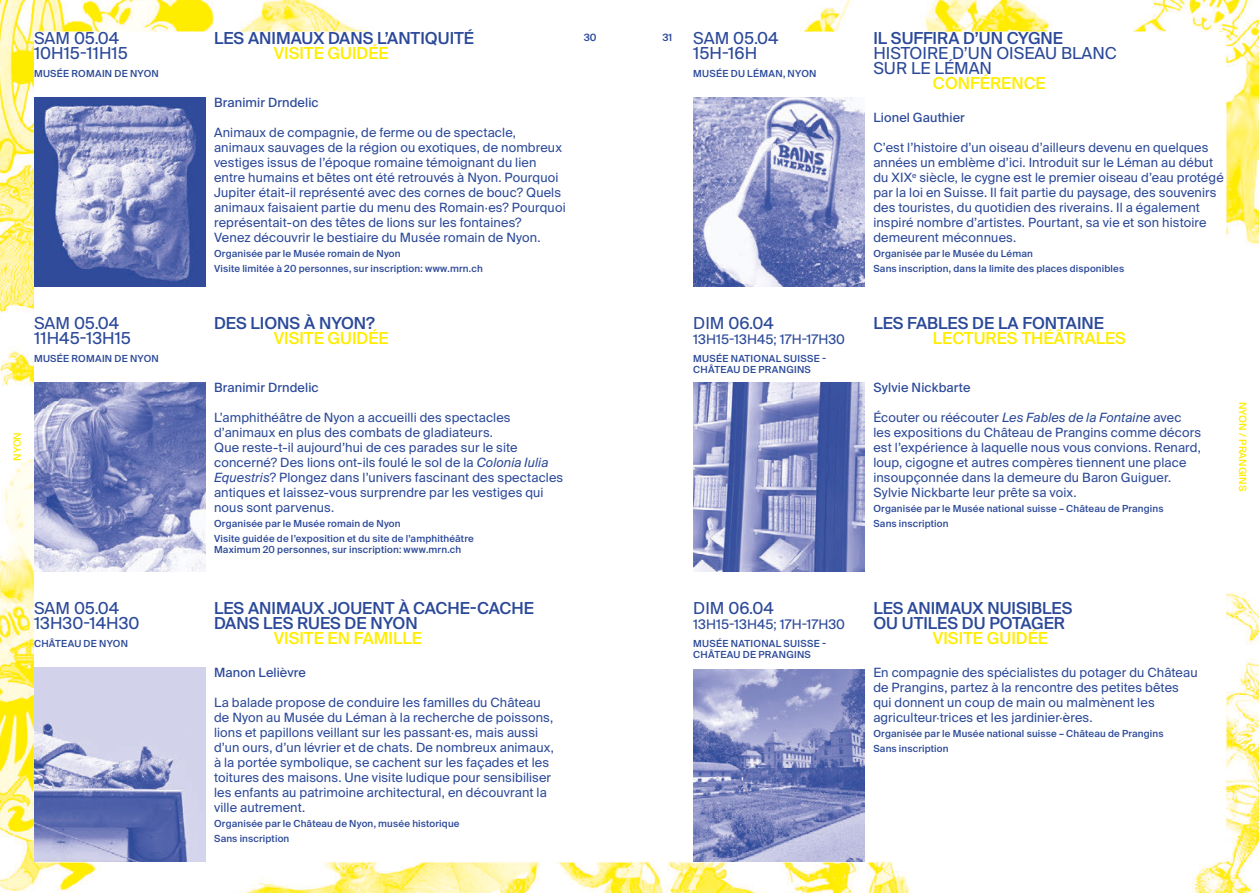
<style>
.page{position:relative;width:1259px;height:893px;background:#fff}
.page>*{position:absolute;margin:0;border:0;box-sizing:border-box;transform-origin:0 0}
.t1{font:500 16.5px/15px "Suisse Intl";color:#2b4999}
._02-date_heure_x3{font:16.5px/15px "Suisse Intl";color:#2b4999}
.t2{font:500 16.5px "Suisse Intl";color:#ffed00}
._02-date_heure_x3-2{font:13.2px "Suisse Intl";color:#2b4999}
.t3{font:12.75px/15px "Suisse Intl";letter-spacing:.01em;color:#2b4999}
.t4{font:12.75px "Suisse Intl";letter-spacing:.01em;color:#2b4999}
.t5{font:500 10.05px "Suisse Intl";color:#ffed00}
.t6{font:500 10.05px "Suisse Intl";color:#2b4999}
._03-lieu_et_sous-titres{font:500 9.75px/15px "Suisse Intl";letter-spacing:.02em;color:#2b4999}
.s1{font-style:italic}
</style>
<div class="page">
<img style="left:0;top:0;width:1259px;height:893px">
<img style="left:34px;top:98px;width:172px;height:189px">
<img style="left:34px;top:383px;width:172px;height:189px">
<img style="left:34px;top:668px;width:172px;height:193px">
<img style="left:693px;top:98px;width:172px;height:189px">
<img style="left:693px;top:669px;width:172px;height:192px">
<img style="left:693px;top:383px;width:172px;height:189px">
<p class="_02-date_heure_x3" style="left:34px;top:31px;width:87px">SAM 05.04</p>
<p class="_02-date_heure_x3" style="left:34px;top:46px;width:95px">10H15-11H15</p>
<p class="_03-lieu_et_sous-titres" style="left:34px;top:66px;width:126px">MUSÉE ROMAIN DE NYON</p>
<p class="_02-date_heure_x3" style="left:34px;top:316px;width:87px">SAM 05.04</p>
<p class="_02-date_heure_x3" style="left:34px;top:331px;width:98px">11H45-13H15</p>
<p class="_03-lieu_et_sous-titres" style="left:34px;top:351px;width:126px">MUSÉE ROMAIN DE NYON</p>
<p class="t5" style="left:11px;top:461px;width:30px;rotate:-90deg">NYON</p>
<p class="_02-date_heure_x3" style="left:34px;top:601px;width:87px">SAM 05.04</p>
<p class="_02-date_heure_x3" style="left:34px;top:616px;width:107px">13H30-14H30</p>
<p class="_03-lieu_et_sous-titres" style="left:34px;top:636px;width:95px">CHÂTEAU DE NYON</p>
<p class="t1" style="left:214px;top:31px;width:261px">LES ANIMAUX DANS L’ANTIQUITÉ</p>
<p class="t2" style="left:274px;top:44px;width:117px">VISITE GUIDÉE</p>
<p class="t4" style="left:214px;top:95px;width:106px">Branimir Drndelic</p>
<p class="t3" style="left:214px;top:125px;width:353px">Animaux de compagnie, de ferme ou de spectacle, animaux sauvages de la région ou exotiques, de nombreux vestiges issus de l’époque romaine témoignant du lien entre humains et bêtes ont été retrouvés à Nyon. Pourquoi Jupiter était-il représenté avec des cornes de bouc? Quels animaux faisaient partie du menu des Romain·es? Pourquoi représentait-on des têtes de lions sur les fontaines?<br>Venez découvrir le bestiaire du Musée romain de Nyon.</p>
<p class="_03-lieu_et_sous-titres" style="left:214px;top:246px;width:270px">Organisée par le Musée romain de Nyon<br>Visite limitée à 20 personnes, sur inscription: www.mrn.ch</p>
<p class="t1" style="left:214px;top:316px;width:162px">DES LIONS À NYON?</p>
<p class="t2" style="left:274px;top:329px;width:117px">VISITE GUIDÉE</p>
<p class="t4" style="left:214px;top:380px;width:106px">Branimir Drndelic</p>
<p class="t3" style="left:214px;top:410px;width:351px">L’amphithéâtre de Nyon a accueilli des spectacles d’animaux en plus des combats de gladiateurs.<br>Que reste-t-il aujourd’hui de ces parades sur le site concerné? Des lions ont-ils foulé le sol de la <span class="s1">Colonia Iulia Equestris</span>? Plongez dans l’univers fascinant des spectacles antiques et laissez-vous surprendre par les vestiges qui nous sont parvenus.</p>
<p class="_03-lieu_et_sous-titres" style="left:214px;top:516px;width:261px">Organisée par le Musée romain de Nyon<br>Visite guidée de l’exposition et du site de l’amphithéâtre</p>
<p class="_03-lieu_et_sous-titres" style="left:214px;top:542px;width:249px">Maximum 20 personnes, sur inscription: www.mrn.ch</p>
<p class="t1" style="left:214px;top:601px;width:321px">LES ANIMAUX JOUENT À CACHE-CACHE<br>DANS LES RUES DE NYON</p>
<p class="t2" style="left:274px;top:629px;width:150px">VISITE EN FAMILLE</p>
<p class="t4" style="left:214px;top:665px;width:93px">Manon Lelièvre</p>
<p class="t3" style="left:214px;top:695px;width:341px">La balade propose de conduire les familles du Château de Nyon au Musée du Léman à la recherche de poissons, lions et papillons veillant sur les passant·es, mais aussi d’un ours, d’un lévrier et de chats. De nombreux animaux, à la portée symbolique, se cachent sur les façades et les toitures des maisons. Une visite ludique pour sensibiliser les enfants au patrimoine architectural, en découvrant la ville autrement.</p>
<p class="_03-lieu_et_sous-titres" style="left:214px;top:816px;width:247px">Organisée par le Château de Nyon, musée historique<br>Sans inscription</p>
<p class="t6" style="left:584px;top:32px;width:14px">30</p>
<p class="t6" style="left:662px;top:32px;width:11px">31</p>
<p class="_02-date_heure_x3" style="left:693px;top:31px;width:87px">SAM 05.04</p>
<p class="_02-date_heure_x3" style="left:693px;top:46px;width:65px">15H-16H</p>
<p class="_03-lieu_et_sous-titres" style="left:693px;top:66px;width:125px">MUSÉE DU LÉMAN, NYON</p>
<p class="_02-date_heure_x3" style="left:693px;top:316px;width:82px">DIM 06.04</p>
<p class="_02-date_heure_x3-2" style="left:693px;top:332px;width:153px">13H15-13H45; 17H-17H30</p>
<p class="_03-lieu_et_sous-titres" style="left:693px;top:353px;width:134px;line-height:10.8px">MUSÉE NATIONAL SUISSE -<br>CHÂTEAU DE PRANGINS</p>
<p class="_02-date_heure_x3" style="left:693px;top:601px;width:82px">DIM 06.04</p>
<p class="_02-date_heure_x3-2" style="left:693px;top:617px;width:153px">13H15-13H45; 17H-17H30</p>
<p class="_03-lieu_et_sous-titres" style="left:693px;top:638px;width:134px;line-height:10.8px">MUSÉE NATIONAL SUISSE -<br>CHÂTEAU DE PRANGINS</p>
<p class="t1" style="left:873px;top:31px;width:191px">IL SUFFIRA D’UN CYGNE</p>
<p class="_02-date_heure_x3" style="left:873px;top:46px;width:245px">HISTOIRE D’UN OISEAU BLANC<br>SUR LE LÉMAN</p>
<p class="t2" style="left:933px;top:74px;width:114px">CONFÉRENCE</p>
<p class="t4" style="left:873px;top:110px;width:93px">Lionel Gauthier</p>
<p class="t3" style="left:873px;top:140px;width:352px">C’est l’histoire d’un oiseau d’ailleurs devenu en quelques années un emblème d’ici. Introduit sur le Léman au début du XIX<sup>e</sup> siècle, le cygne est le premier oiseau d’eau protégé par la loi en Suisse. Il fait partie du paysage, des souvenirs des touristes, du quotidien des riverains. Il a également inspiré nombre d’artistes. Pourtant, sa vie et son histoire demeurent méconnues.</p>
<p class="_03-lieu_et_sous-titres" style="left:873px;top:246px;width:252px">Organisée par le Musée du Léman<br>Sans inscription, dans la limite des places disponibles</p>
<p class="t1" style="left:873px;top:316px;width:232px">LES FABLES DE LA FONTAINE</p>
<p class="t2" style="left:933px;top:329px;width:194px">LECTURES THÉÂTRALES</p>
<p class="t4" style="left:873px;top:380px;width:99px">Sylvie Nickbarte</p>
<p class="t3" style="left:873px;top:410px;width:329px">Écouter ou réécouter <span class="s1">Les Fables de la Fontaine</span> avec les expositions du Château de Prangins comme décors est l’expérience à laquelle nous vous convions. Renard, loup, cigogne et autres compères tiennent une place insoupçonnée dans la demeure du Baron Guiguer.<br>Sylvie Nickbarte leur prête sa voix.</p>
<p class="_03-lieu_et_sous-titres" style="left:873px;top:501px;width:292px">Organisée par le Musée national suisse – Château de Prangins<br>Sans inscription</p>
<p class="t5" style="left:1248px;top:402px;width:91px;rotate:90deg">NYON / PRANGINS</p>
<p class="t1" style="left:873px;top:601px;width:200px">LES ANIMAUX NUISIBLES<br>OU UTILES DU POTAGER</p>
<p class="t2" style="left:933px;top:629px;width:117px">VISITE GUIDÉE</p>
<p class="t3" style="left:873px;top:665px;width:326px">En compagnie des spécialistes du potager du Château de Prangins, partez à la rencontre des petites bêtes qui donnent un coup de main ou malmènent les agriculteur·trices et les jardinier·ères.</p>
<p class="_03-lieu_et_sous-titres" style="left:873px;top:726px;width:292px">Organisée par le Musée national suisse – Château de Prangins<br>Sans inscription</p>
</div>
